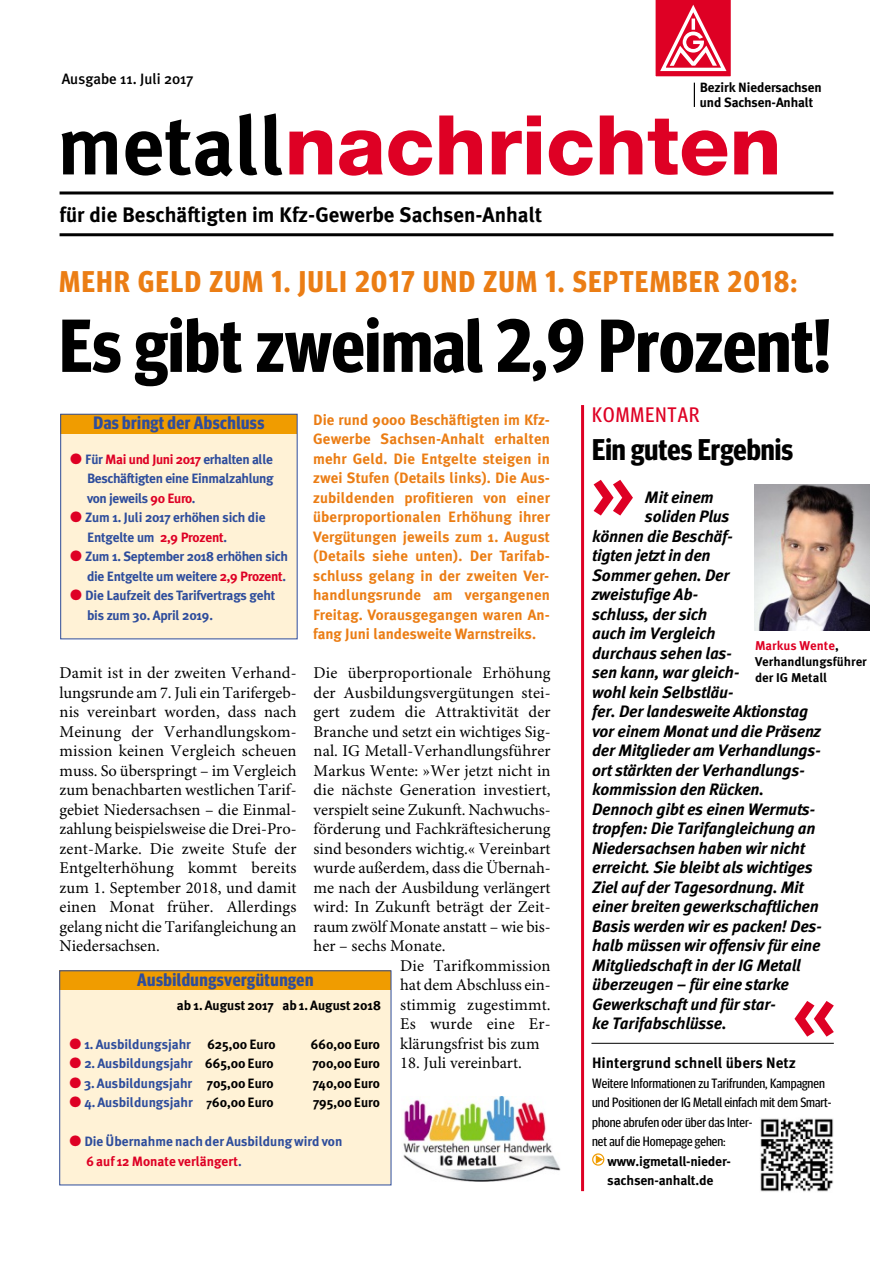
<style>
.page{position:relative;width:893px;height:1263px;background:#fff}
.page>*{position:absolute;margin:0;border:0;box-sizing:border-box;transform-origin:0 0}
.t1{font:800 82.5px "Helvetica Neue";color:#de0024}
.t2{font:700 75px "Meta Headline Cond OT";color:#000}
.t3{font:700 30px "Meta Headline Cond OT";letter-spacing:.055em;color:#eb7d14}
.t4{font:700 30px "Meta Headline Cond OT";color:#000}
.t5{font:700 21px "Meta Plus";color:#000}
.t6{font:21px "Meta Headline Cond OT";letter-spacing:.05em;color:#de0024}
.t7{font:700 18px "Meta Headline Cond OT";letter-spacing:.025em;color:#2e4d9c}
.t8{font:16.5px/19.5px "Minion Pro";color:#000;text-align:justify}
.t9{font:italic 700 16.5px "Meta OT";letter-spacing:-.015em;color:#000}
.t10{font:700 15px/19.5px "Meta Plus";color:#eb7d14;text-align:justify}
.t11{font:700 15px "Meta OT";color:#000}
.t12{font:500 15px "Meta Plus";color:#000}
.t13{font:700 13.5px/19.5px "Meta Plus";letter-spacing:-.015em;color:#2e4d9c}
.t14{font:13.5px/19.5px "Meta Headline Cond OT";color:#000}
.t15{font:700 13.5px "Meta Plus";color:#000}
.t16{font:700 13.5px/19.5px "Meta OT";letter-spacing:-.015em;color:#000}
.t17{font:700 13.35px/14.7px "Meta Plus";letter-spacing:-.01em;color:#000}
.t18{font:700 12.75px/15.8px "Meta OT";color:#000}
.s1{font-family:"Meta Plus";font-weight:700;color:#000}
.s2{color:#de0024}
.s3{color:#000}
.s4{font-size:12px;color:#000}
</style>
<div class="page">
<svg style="left:694px;top:83px;width:1px;height:24px"></svg>
<svg style="left:655px;top:0;width:76px;height:77px"></svg>
<hr style="left:60px;top:233px;width:773px;height:3px;background:#000">
<hr style="left:60px;top:191px;width:773px;height:3px;background:#000">
<hr style="left:581px;top:405px;width:3px;height:786px;background:#de0024">
<svg style="left:794px;top:1001px;width:40px;height:36px"></svg>
<img style="left:754px;top:484px;width:115px;height:146px">
<svg style="left:594px;top:480px;width:39px;height:35px"></svg>
<img style="left:403px;top:1097px;width:158px;height:84px">
<div style="left:60px;top:424px;width:237px;height:215px;background:#fff2d6"></div>
<div style="left:60px;top:414px;width:237px;height:19px;background:#f09c00"></div>
<div style="left:60px;top:971px;width:331px;height:214px;background:#fff2d6"></div>
<div style="left:60px;top:971px;width:331px;height:19px;background:#f09c00"></div>
<svg style="left:592px;top:1153px;width:12px;height:13px"></svg>
<img style="left:760px;top:1118px;width:74px;height:74px">
<hr style="left:591px;top:1043px;width:243px;height:1px;background:#000">
<div style="left:60px;top:414px;width:237px;height:225px;border:1px solid #2e4d9c"></div>
<p class="t12" style="left:62px;top:70px;width:133px">Ausgabe 11. Juli 2017</p>
<p class="t17" style="left:700px;top:81px;width:123px">Bezirk Niedersachsen und Sachsen-Anhalt</p>
<h1 class="t1" style="left:57px;top:96px;width:726px"><span class="s1">metall</span>nachrichten</h1>
<p class="t5" style="left:60px;top:207px;width:484px">für die Beschäftigten im Kfz-Gewerbe Sachsen-Anhalt</p>
<h3 class="t3" style="left:60px;top:264px;width:739px">MEHR GELD ZUM 1. JULI 2017 UND ZUM 1. SEPTEMBER 2018:</h3>
<h2 class="t2" style="left:59px;top:302px;width:773px">Es gibt zweimal 2,9 Prozent!</h2>
<p class="t7" style="left:93px;top:412px;width:172px">Das bringt der Abschluss</p>
<p class="t13" style="left:87px;top:451px;width:188px;text-align:justify;text-indent:-17px"><span class="s2">●</span> Für <span class="s2">Mai und Juni 2017</span> erhalten alle Beschäftigten eine Einmalzahlung von jeweils <span class="s2">90 Euro</span>.</p>
<p class="t13" style="left:87px;top:509px;width:180px;text-indent:-17px"><span class="s2">●</span> Zum 1. Juli 2017 erhöhen sich die<br>Entgelte um <span class="s2">2,9 Prozent</span>.</p>
<p class="t13" style="left:70px;top:548px;width:219px;text-align:right"><span class="s2">●</span> Zum 1. September 2018 erhöhen sich die Entgelte um weitere <span class="s2">2,9 Prozent</span>.</p>
<p class="t13" style="left:87px;top:587px;width:190px;text-indent:-17px"><span class="s2">●</span> Die Laufzeit des Tarifvertrags geht bis zum 30. April 2019.</p>
<p class="t10" style="left:313px;top:411px;width:238px">Die rund 9000 Beschäftigten im Kfz-Gewerbe Sachsen-Anhalt erhalten mehr Geld. Die Entgelte steigen in zwei Stufen (Details links). Die Aus&shy;zubildenden profitieren von einer überproportionalen Erhöhung ihrer Vergütungen jeweils zum 1. August (Details siehe unten). Der Tarifab&shy;schluss gelang in der zweiten Ver&shy;handlungsrunde am vergangenen Freitag. Vorausgegangen waren An&shy;fang Juni landesweite Warnstreiks.</p>
<p class="t8" style="left:60px;top:663px;width:239px">Damit ist in der zweiten Verhand&shy;lungsrunde am 7. Juli ein Tarifergeb&shy;nis vereinbart worden, dass nach Meinung der Verhandlungskom&shy;mission keinen Vergleich scheuen muss. So überspringt – im Vergleich zum benachbarten westlichen Tarif&shy;gebiet Niedersachsen – die Einmal&shy;zahlung beispielsweise die Drei-Pro&shy;zent-Marke. Die zweite Stufe der Entgelterhöhung kommt bereits zum 1. September 2018, und damit einen Monat früher. Allerdings gelang nicht die Tarifangleichung an Niedersachsen.</p>
<p class="t8" style="left:314px;top:663px;width:239px">Die überproportionale Erhöhung</p>
<p class="t8" style="left:314px;top:682px;width:239px">der Ausbildungsvergütungen stei-</p>
<p class="t8" style="left:314px;top:702px;width:239px">gert zudem die Attraktivität der</p>
<p class="t8" style="left:314px;top:721px;width:239px">Branche und setzt ein wichtiges Sig-</p>
<p class="t8" style="left:314px;top:741px;width:239px">nal. IG Metall-Verhandlungsführer</p>
<p class="t8" style="left:314px;top:760px;width:239px">Markus Wente: »Wer jetzt nicht in</p>
<p class="t8" style="left:314px;top:780px;width:239px">die nächste Generation investiert,</p>
<p class="t8" style="left:314px;top:799px;width:239px">verspielt seine Zukunft. Nachwuchs-</p>
<p class="t8" style="left:314px;top:819px;width:239px">förderung und Fachkräftesicherung</p>
<p class="t8" style="left:314px;top:838px;width:239px">sind besonders wichtig.« Vereinbart</p>
<p class="t8" style="left:314px;top:858px;width:239px">wurde außerdem, dass die Übernah-</p>
<p class="t8" style="left:314px;top:877px;width:239px">me nach der Ausbildung verlängert</p>
<p class="t8" style="left:314px;top:897px;width:239px">wird: In Zukunft beträgt der Zeit-</p>
<p class="t8" style="left:314px;top:916px;width:239px">raum zwölf Monate anstatt – wie bis-</p>
<p class="t8" style="left:314px;top:936px;width:133px">her – sechs Monate.</p>
<p class="t8" style="left:400px;top:955px;width:152px">Die Tarifkommission</p>
<p class="t8" style="left:400px;top:975px;width:152px">hat dem Abschluss ein-</p>
<p class="t8" style="left:400px;top:994px;width:152px">stimmig zugestimmt.</p>
<p class="t8" style="left:400px;top:1014px;width:152px">Es wurde eine Er-</p>
<p class="t8" style="left:400px;top:1033px;width:141px">klärungsfrist bis zum</p>
<p class="t8" style="left:400px;top:1053px;width:123px">18. Juli vereinbart.</p>
<p class="t7" style="left:137px;top:969px;width:178px">Ausbildungsvergütungen</p>
<p class="t15" style="left:177px;top:1000px;width:206px">ab 1. August 2017 ab 1. August 2018</p>
<p class="t13" style="left:70px;top:1036px;width:207px"><span class="s2">●</span> 1. Ausbildungsjahr <span class="s3">625,00 Euro</span></p>
<p class="t15" style="left:311px;top:1039px;width:71px">660,00 Euro</p>
<p class="t13" style="left:70px;top:1055px;width:206px"><span class="s2">●</span> 2. Ausbildungsjahr <span class="s3">665,00 Euro</span></p>
<p class="t15" style="left:312px;top:1059px;width:69px">700,00 Euro</p>
<p class="t13" style="left:70px;top:1075px;width:206px"><span class="s2">●</span> 3. Ausbildungsjahr <span class="s3">705,00 Euro</span></p>
<p class="t15" style="left:313px;top:1078px;width:69px">740,00 Euro</p>
<p class="t13" style="left:70px;top:1094px;width:206px"><span class="s2">●</span> 4. Ausbildungsjahr <span class="s4">7</span><span class="s3">60,00 Euro</span></p>
<p class="t15" style="left:313px;top:1098px;width:68px">795,00 Euro</p>
<p class="t13" style="left:87px;top:1133px;width:257px;text-indent:-17px"><span class="s2">●</span> Die Übernahme nach der Ausbildung wird von<br><span class="s2">6 auf 12 Monate verlängert</span>.</p>
<p class="t6" style="left:592px;top:402px;width:109px">KOMMENTAR</p>
<h3 class="t4" style="left:592px;top:432px;width:202px">Ein gutes Ergebnis</h3>
<p class="t9" style="left:645px;top:487px;width:70px">Mit einem</p>
<p class="t9" style="left:645px;top:507px;width:86px">soliden Plus</p>
<p class="t9" style="left:592px;top:526px;width:142px">können die Beschäf-</p>
<p class="t9" style="left:592px;top:546px;width:120px">tigten jetzt in den</p>
<p class="t9" style="left:592px;top:565px;width:139px">Sommer gehen. Der</p>
<p class="t9" style="left:592px;top:585px;width:108px">zweistufige Ab-</p>
<p class="t9" style="left:592px;top:604px;width:117px">schluss, der sich</p>
<p class="t9" style="left:592px;top:624px;width:125px">auch im Vergleich</p>
<p class="t9" style="left:592px;top:643px;width:142px">durchaus sehen las-</p>
<p class="t9" style="left:592px;top:663px;width:149px">sen kann, war gleich-</p>
<p class="t9" style="left:592px;top:682px;width:143px">wohl kein Selbstläu-</p>
<p class="t9" style="left:592px;top:702px;width:218px">fer. Der landesweite Aktionstag</p>
<p class="t9" style="left:592px;top:721px;width:230px">vor einem Monat und die Präsenz</p>
<p class="t9" style="left:592px;top:741px;width:230px">der Mitglieder am Verhandlungs-</p>
<p class="t9" style="left:592px;top:760px;width:214px">ort stärkten der Verhandlungs-</p>
<p class="t9" style="left:592px;top:780px;width:173px">kommission den Rücken.</p>
<p class="t9" style="left:592px;top:799px;width:225px">Dennoch gibt es einen Wermuts-</p>
<p class="t9" style="left:592px;top:819px;width:225px">tropfen: Die Tarifangleichung an</p>
<p class="t9" style="left:592px;top:838px;width:214px">Niedersachsen haben wir nicht</p>
<p class="t9" style="left:592px;top:858px;width:222px">erreicht. Sie bleibt als wichtiges</p>
<p class="t9" style="left:592px;top:877px;width:213px">Ziel auf der Tagesordnung. Mit</p>
<p class="t9" style="left:592px;top:897px;width:228px">einer breiten gewerkschaftlichen</p>
<p class="t9" style="left:592px;top:916px;width:232px">Basis werden wir es packen! Des-</p>
<p class="t9" style="left:592px;top:936px;width:230px">halb müssen wir offensiv für eine</p>
<p class="t9" style="left:592px;top:955px;width:210px">Mitgliedschaft in der IG Metall</p>
<p class="t9" style="left:592px;top:975px;width:198px">überzeugen – für eine starke</p>
<p class="t9" style="left:592px;top:994px;width:185px">Gewerkschaft und für star-</p>
<p class="t9" style="left:592px;top:1014px;width:136px">ke Tarifabschlüsse.</p>
<p class="t18" style="left:755px;top:638px;width:113px"><span class="s2">Markus Wente</span>,<br>Verhandlungsführer der IG Metall</p>
<p class="t11" style="left:592px;top:1054px;width:205px">Hintergrund schnell übers Netz</p>
<p class="t14" style="left:592px;top:1073px;width:241px">Weitere Informationen zu Tarifrunden, Kampagnen und Positionen der IG Metall einfach mit dem Smart&shy;phone abrufen oder über das Inter-<br>net auf die Homepage gehen:</p>
<p class="t16" style="left:607px;top:1151px;width:125px">www.igmetall-nieder&shy;sachsen-anhalt.de</p>
</div>
